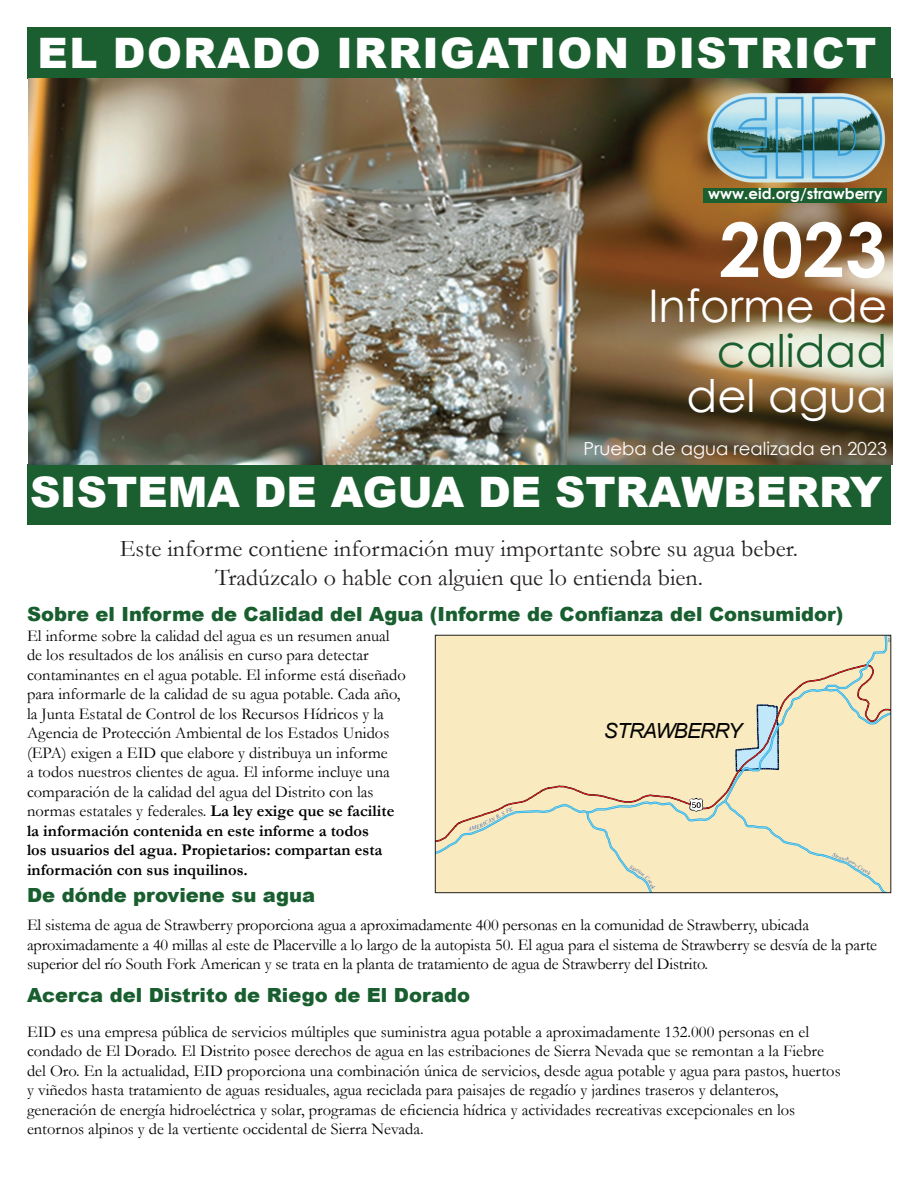
<style>
.page{position:relative;width:918px;height:1188px;background:#fff}
.page>*{position:absolute;margin:0;border:0;box-sizing:border-box;transform-origin:0 0}
.t1{font:700 75px "Century Gothic";color:#fff}
.t2{font:45px "Century Gothic";color:#fff}
.t3{font:45px "Century Gothic";color:#1b5f30}
.t4{font:900 42px "Arial";letter-spacing:.02em;color:#fff}
.t5{font:900 42px "Arial";color:#fff}
.t6{font:24px/28.8px "Garamond";color:#231f20;text-align:center}
.t7{font:italic 20.85px "Arial";letter-spacing:-.045em;color:#040503}
.t8{font:900 19.5px "Arial";color:#185e2f}
.t9{font:18px "Century Gothic";color:#fff}
.t10{font:16.5px/19.5px "Garamond";color:#000}
.t11{font:700 15px "Century Gothic";color:#fff}
.t12{font:italic 5.7px "Times New Roman";color:#3962ae}
.s1{font-weight:700}
</style>
<div class="page">
<div style="left:27px;top:464px;width:864px;height:60px;background:#1b5f30"></div>
<div style="left:27px;top:27px;width:864px;height:52px;background:#1b5f30"></div>
<img style="left:28px;top:79px;width:864px;height:385px">
<img style="left:704px;top:89px;width:183px;height:97px">
<div style="left:704px;top:188px;width:183px;height:15px;background:#1b5f30"></div>
<svg style="left:435px;top:634px;width:457px;height:259px;background:#f1e4be"></svg>
<h3 class="t4" style="left:38px;top:23px;width:840px">EL DORADO IRRIGATION DISTRICT</h3>
<p class="t11" style="left:708px;top:183px;width:176px">www.eid.org/strawberry</p>
<h1 class="t1" style="left:719px;top:193px;width:169px">2023</h1>
<h2 class="t2" style="left:648px;top:274px;width:240px">Informe de</h2>
<h2 class="t3" style="left:717px;top:319px;width:172px">calidad</h2>
<h2 class="t2" style="left:687px;top:364px;width:202px">del agua</h2>
<p class="t9" style="left:584px;top:436px;width:305px">Prueba de agua realizada en 2023</p>
<h3 class="t5" style="left:30px;top:461px;width:854px">SISTEMA DE AGUA DE STRAWBERRY</h3>
<h3 class="t6" style="left:120px;top:534px;width:680px">Este informe contiene información muy importante sobre su agua beber.<br>Tradúzcalo o hable con alguien que lo entienda bien.</h3>
<p class="t8" style="left:27px;top:600px;width:818px">Sobre el Informe de Calidad del Agua (Informe de Confianza del Consumidor)</p>
<p class="t10" style="left:27px;top:626px;width:380px">El informe sobre la calidad del agua es un resumen anual de los resultados de los análisis en curso para detectar contaminantes en el agua potable. El informe está diseñado para informarle de la calidad de su agua potable. Cada año, la Junta Estatal de Control de los Recursos Hídricos y la Agencia de Protección Ambiental de los Estados Unidos (EPA) exigen a EID que elabore y distribuya un informe<br>a todos nuestros clientes de agua. El informe incluye una comparación de la calidad del agua del Distrito con las normas estatales y federales. <span class="s1">La ley exige que se facilite la información contenida en este informe a todos<br>los usuarios del agua. Propietarios: compartan esta información con sus inquilinos.</span></p>
<p class="t8" style="left:27px;top:881px;width:290px">De dónde proviene su agua</p>
<p class="t10" style="left:27px;top:915px;width:852px">El sistema de agua de Strawberry proporciona agua a aproximadamente 400 personas en la comunidad de Strawberry, ubicada aproximadamente a 40 millas al este de Placerville a lo largo de la autopista 50. El agua para el sistema de Strawberry se desvía de la parte superior del río South Fork American y se trata en la planta de tratamiento de agua de Strawberry del Distrito.</p>
<p class="t8" style="left:27px;top:981px;width:445px">Acerca del Distrito de Riego de El Dorado</p>
<p class="t10" style="left:27px;top:1022px;width:815px">EID es una empresa pública de servicios múltiples que suministra agua potable a aproximadamente 132.000 personas en el condado de El Dorado. El Distrito posee derechos de agua en las estribaciones de Sierra Nevada que se remontan a la Fiebre del Oro. En la actualidad, EID proporciona una combinación única de servicios, desde agua potable y agua para pastos, huertos y viñedos hasta tratamiento de aguas residuales, agua reciclada para paisajes de regadío y jardines traseros y delanteros, generación de energía hidroeléctrica y solar, programas de eficiencia hídrica y actividades recreativas excepcionales en los entornos alpinos y de la vertiente occidental de Sierra Nevada.</p>
<p class="t7" style="left:604px;top:717px;width:140px">STRAWBERRY</p>
<p class="t12" style="left:481px;top:821px;width:25px;rotate:-30deg">ICAN R, S</p>
<p class="t12" style="left:639px;top:867px;width:11px;rotate:35deg">tion</p>
</div>
